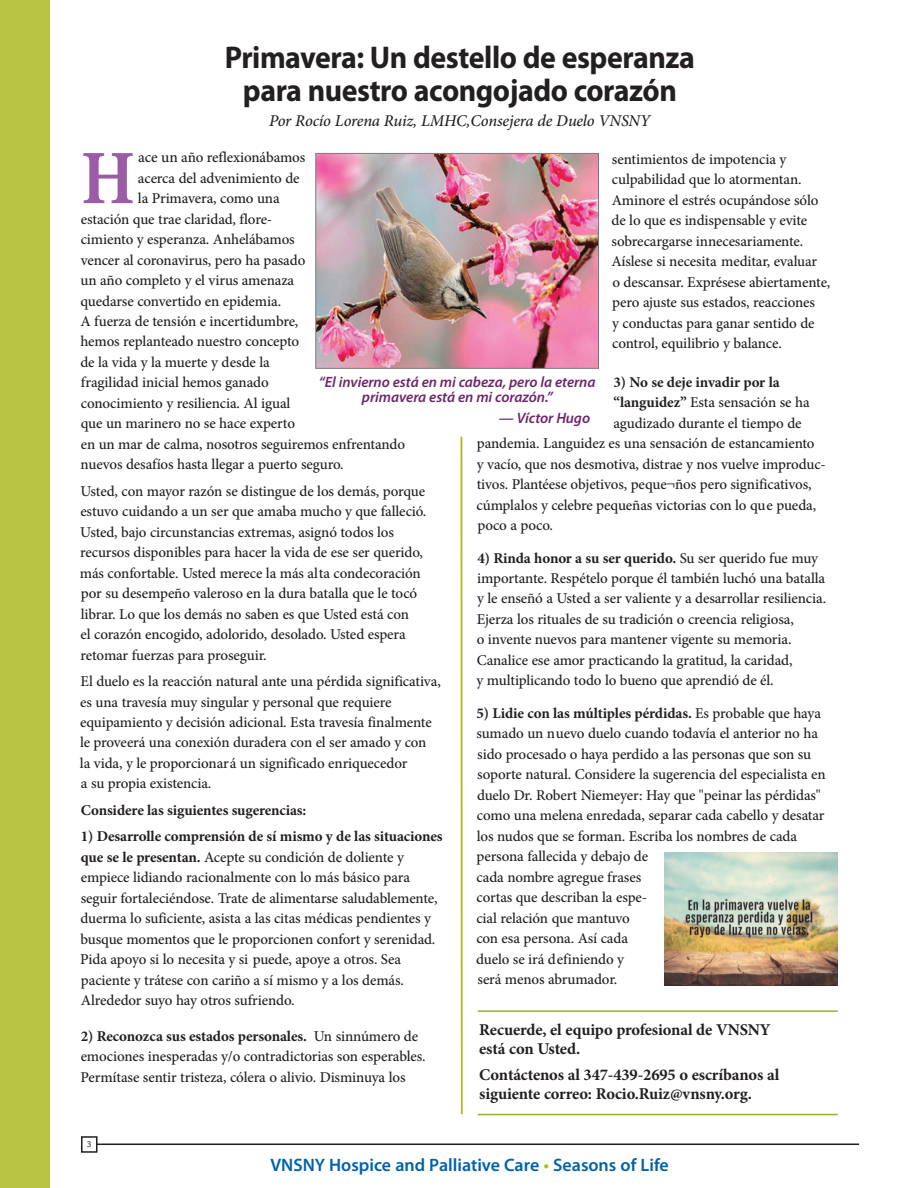
<style>
.page{position:relative;width:918px;height:1188px;background:#fff}
.page>*{position:absolute;margin:0;border:0;box-sizing:border-box;transform-origin:0 0}
.t1{font:700 76.95px "Minion Pro";color:#9b5ba5;scale:.9 1}
.t2{font:700 31.5px/33px "Myriad Pro";letter-spacing:-.015em;color:#231f20;text-align:center;scale:.95 1}
.t3{font:600 18px "Myriad Pro";color:#0161aa}
.t4{font:700 16.5px/19.5px "Minion Pro";letter-spacing:-.01em;color:#231f20}
.t5{font:italic 500 16.5px "Minion Pro";letter-spacing:-.01em;color:#231f20}
.t6{font:500 15px/20.4px "Minion Pro";letter-spacing:-.01em;color:#231f20}
.t7{font:italic 600 15px/15px "Myriad Pro";letter-spacing:-.005em;color:#6c2669;text-align:center}
.t8{font:700 15px "Minion Pro";letter-spacing:-.01em;color:#231f20}
.s1{font-size:15.3px}
.s2{font-weight:700}
.s3{color:#aebc21}
</style>
<div class="page">
<hr style="left:85px;top:1144px;width:774px;height:1px;background:#231f20">
<div style="left:82px;top:1137px;width:15px;height:15px;background:#fff"></div>
<div style="left:81px;top:1136px;width:17px;height:17px;border:2px solid #231f20"></div>
<div style="left:0;top:0;width:50px;height:1188px;background:#b9c343"></div>
<hr style="left:461px;top:437px;width:2px;height:677px;background:#aebc21">
<hr style="left:478px;top:1114px;width:360px;height:1px;background:#9caa3a">
<img style="left:664px;top:852px;width:173px;height:134px">
<img style="left:317px;top:155px;width:280px;height:212px">
<div style="left:315px;top:153px;width:284px;height:216px;border:1px solid #76787b"></div>
<hr style="left:478px;top:1010px;width:360px;height:2px;background:#9caa3a">
<h2 class="t2" style="left:225px;top:40px;width:496px">Primavera: Un destello de esperanza para nuestro acongojado corazón</h2>
<p class="t5" style="left:269px;top:110px;width:383px">Por Rocío Lorena Ruiz, LMHC,Consejera de Duelo VNSNY</p>
<h1 class="t1" style="left:81px;top:124px;width:62px">H</h1>
<p class="t6" style="left:138px;top:147px;width:169px"><span class="s1">ace un</span> año reflexionábamos</p>
<p class="t6" style="left:611px;top:149px;width:220px">sentimientos de impotencia y culpabilidad que lo atormentan.<br>Aminore el estrés ocupándose sólo de lo que es indispensable y evite sobrecargarse innecesariamente.<br>Aíslese si necesita meditar, evaluar<br>o descansar. Exprésese abiertamente, pero ajuste sus estados, reacciones<br>y conductas para ganar sentido de control, equilibrio y balance.</p>
<p class="t8" style="left:614px;top:371px;width:168px">3) No se deje invadir por la</p>
<p class="t6" style="left:614px;top:392px;width:198px"><span class="s2">“languidez”</span> Esta sensación se ha</p>
<p class="t6" style="left:613px;top:413px;width:190px">agudizado durante el tiempo de</p>
<p class="t6" style="left:477px;top:433px;width:339px">pandemia. Languidez es una sensación de estancamiento</p>
<p class="t6" style="left:477px;top:454px;width:351px">y vacío, que nos desmotiva, distrae y nos vuelve improduc-</p>
<p class="t6" style="left:477px;top:474px;width:337px">tivos. Plantéese objetivos, peque¬ños pero significativos,</p>
<p class="t6" style="left:476px;top:495px;width:341px">cúmplalos y celebre pequeñas victorias con lo que pueda,</p>
<p class="t6" style="left:477px;top:515px;width:77px">poco a poco.</p>
<p class="t6" style="left:477px;top:547px;width:351px"><span class="s2">4) Rinda honor a su ser querido.</span> Su ser querido fue muy importante. Respételo porque él también luchó una batalla y le enseñó a Usted a ser valiente y a desarrollar resiliencia.<br>Ejerza los rituales de su tradición o creencia religiosa,<br>o invente nuevos para mantener vigente su memoria.<br>Canalice ese amor practicando la gratitud, la caridad,<br>y multiplicando todo lo bueno que aprendió de él.</p>
<p class="t6" style="left:476px;top:703px;width:351px"><span class="s2">5) Lidie con las múltiples pérdidas.</span> Es probable que haya sumado un nuevo duelo cuando todavía el anterior no ha sido procesado o haya perdido a las personas que son su soporte natural. Considere la sugerencia del especialista en duelo Dr. Robert Niemeyer: Hay que "peinar las pérdidas" como una melena enredada, separar cada cabello y desatar los nudos que se forman. Escriba los nombres de cada persona fallecida y debajo de<br>cada nombre agregue frases<br>cortas que describan la espe-<br>cial relación que mantuvo<br>con esa persona. Así cada<br>duelo se irá definiendo y<br>será menos abrumador.</p>
<p class="t4" style="left:479px;top:1020px;width:293px">Recuerde, el equipo profesional de VNSNY está con Usted.</p>
<p class="t4" style="left:479px;top:1065px;width:302px">Contáctenos al 347-439-2695 o escríbanos al siguiente correo: Rocio.Ruiz@vnsny.org.</p>
<p class="t6" style="left:138px;top:168px;width:163px">acerca del advenimiento de</p>
<p class="t6" style="left:138px;top:188px;width:143px">la Primavera, como una</p>
<p class="t6" style="left:81px;top:209px;width:193px">estación que trae claridad, flore-</p>
<p class="t6" style="left:81px;top:229px;width:216px">cimiento y esperanza. Anhelábamos</p>
<p class="t6" style="left:81px;top:250px;width:226px">vencer al coronavirus, pero ha pasado</p>
<p class="t6" style="left:81px;top:270px;width:215px">un año completo y el virus amenaza</p>
<p class="t6" style="left:81px;top:291px;width:202px">quedarse convertido en epidemia.</p>
<p class="t6" style="left:80px;top:311px;width:219px">A fuerza de tensión e incertidumbre,</p>
<p class="t6" style="left:80px;top:331px;width:220px">hemos replanteado nuestro concepto</p>
<p class="t6" style="left:80px;top:352px;width:191px">de la vida y la muerte y desde la</p>
<p class="t6" style="left:81px;top:372px;width:189px">fragilidad inicial hemos ganado</p>
<p class="t6" style="left:81px;top:393px;width:211px">conocimiento y resiliencia. Al igual</p>
<p class="t6" style="left:81px;top:413px;width:216px">que un marinero no se hace experto</p>
<p class="t6" style="left:81px;top:434px;width:326px">en un mar de calma, nosotros seguiremos enfrentando</p>
<p class="t6" style="left:81px;top:454px;width:265px">nuevos desafíos hasta llegar a puerto seguro.</p>
<p class="t6" style="left:80px;top:481px;width:348px">Usted, con mayor razón se distingue de los demás, porque estuvo cuidando a un ser que amaba mucho y que falleció.<br>Usted, bajo circunstancias extremas, asignó todos los recursos disponibles para hacer la vida de ese ser querido, más confortable. Usted merece la más alta condecoración por su desempeño valeroso en la dura batalla que le tocó librar. Lo que los demás no saben es que Usted está con<br>el corazón encogido, adolorido, desolado. Usted espera retomar fuerzas para proseguir.</p>
<p class="t6" style="left:80px;top:671px;width:362px">El duelo es la reacción natural ante una pérdida significativa, es una travesía muy singular y personal que requiere equipamiento y decisión adicional. Esta travesía finalmente le proveerá una conexión duradera con el ser amado y con<br>la vida, y le proporcionará un significado enriquecedor<br>a su propia existencia.</p>
<p class="t8" style="left:81px;top:800px;width:227px">Considere las siguientes sugerencias:</p>
<p class="t6" style="left:80px;top:826px;width:364px"><span class="s2">1) Desarrolle comprensión de sí mismo y de las situaciones que se le presentan.</span> Acepte su condición de doliente y empiece lidiando racionalmente con lo más básico para seguir fortaleciéndose. Trate de alimentarse saludablemente, duerma lo suficiente, asista a las citas médicas pendientes y busque momentos que le proporcionen confort y serenidad.<br>Pida apoyo si lo necesita y si puede, apoye a otros. Sea paciente y trátese con cariño a sí mismo y a los demás.<br>Alrededor suyo hay otros sufriendo.</p>
<p class="t6" style="left:81px;top:1026px;width:347px"><span class="s2">2) Reconozca sus estados personales.</span> Un sinnúmero de emociones inesperadas y/o contradictorias son esperables.<br>Permítase sentir tristeza, cólera o alivio. Disminuya los</p>
<p class="t7" style="left:319px;top:374px;width:278px">“El invierno está en mi cabeza, pero la eterna primavera está en mi corazón.”</p>
<p class="t7" style="left:499px;top:410px;width:93px">— Víctor Hugo</p>
<p class="t3" style="left:270px;top:1153px;width:400px">VNSNY Hospice and Palliative Care <span class="s3">•</span> Seasons of Life</p>
</div>
